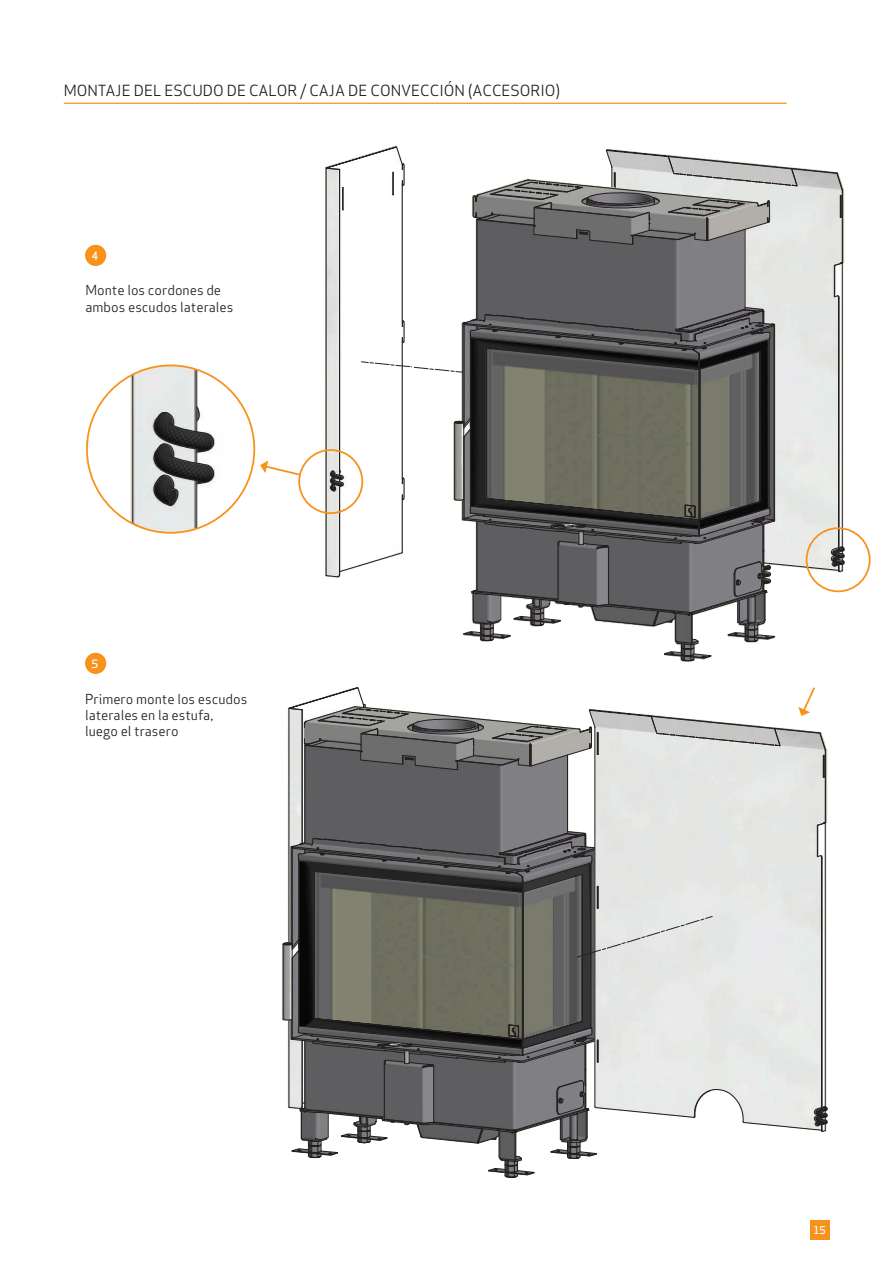
<style>
.page{position:relative;width:893px;height:1263px;background:#fff}
.page>*{position:absolute;margin:0;border:0;box-sizing:border-box;transform-origin:0 0}
.t1{font:15px "Apex Sans";color:#231f20}
.t2{font:13.5px/16.2px "Apex Sans";color:#231f20}
.t3{font:11.85px "Arial";color:#040503}
.t4{font:500 11.25px "Apex Sans";color:#fff}
.t5{font:500 10.5px "Apex Sans";color:#fff}
</style>
<div class="page">
<svg style="left:414px;top:149px;width:431px;height:513px"></svg>
<svg style="left:315px;top:102px;width:97px;height:476px"></svg>
<div style="left:85px;top:245px;width:21px;height:21px;background:#f7931d;border-radius:50%"></div>
<div style="left:85px;top:653px;width:21px;height:21px;background:#f7931d;border-radius:50%"></div>
<svg style="left:87px;top:367px;width:167px;height:166px"></svg>
<div style="left:298px;top:449px;width:65px;height:65px;border:2px solid #f7931d;border-radius:50%"></div>
<svg style="left:260px;top:460px;width:42px;height:17px"></svg>
<svg style="left:282px;top:686px;width:295px;height:492px"></svg>
<svg style="left:577px;top:687px;width:251px;height:472px"></svg>
<div style="left:806px;top:527px;width:65px;height:65px;border:2px solid #f7931d;border-radius:50%"></div>
<div style="left:810px;top:1220px;width:19px;height:20px;background:#f7931d"></div>
<hr style="left:64px;top:103px;width:723px;height:1px;background:#f7931d">
<p class="t1" style="left:64px;top:79px;width:498px">MONTAJE DEL ESCUDO DE CALOR / CAJA DE CONVECCIÓN (ACCESORIO)</p>
<p class="t4" style="left:91px;top:246px;width:8px">4</p>
<p class="t2" style="left:85px;top:281px;width:149px">Monte los cordones de ambos escudos laterales</p>
<p class="t4" style="left:91px;top:653px;width:8px">5</p>
<p class="t3" style="left:86px;top:696px;width:23px">STI:</p>
<p class="t2" style="left:85px;top:690px;width:164px">Primero monte los escudos laterales en la estufa, luego el trasero</p>
<p class="t5" style="left:813px;top:1221px;width:14px">15</p>
</div>
